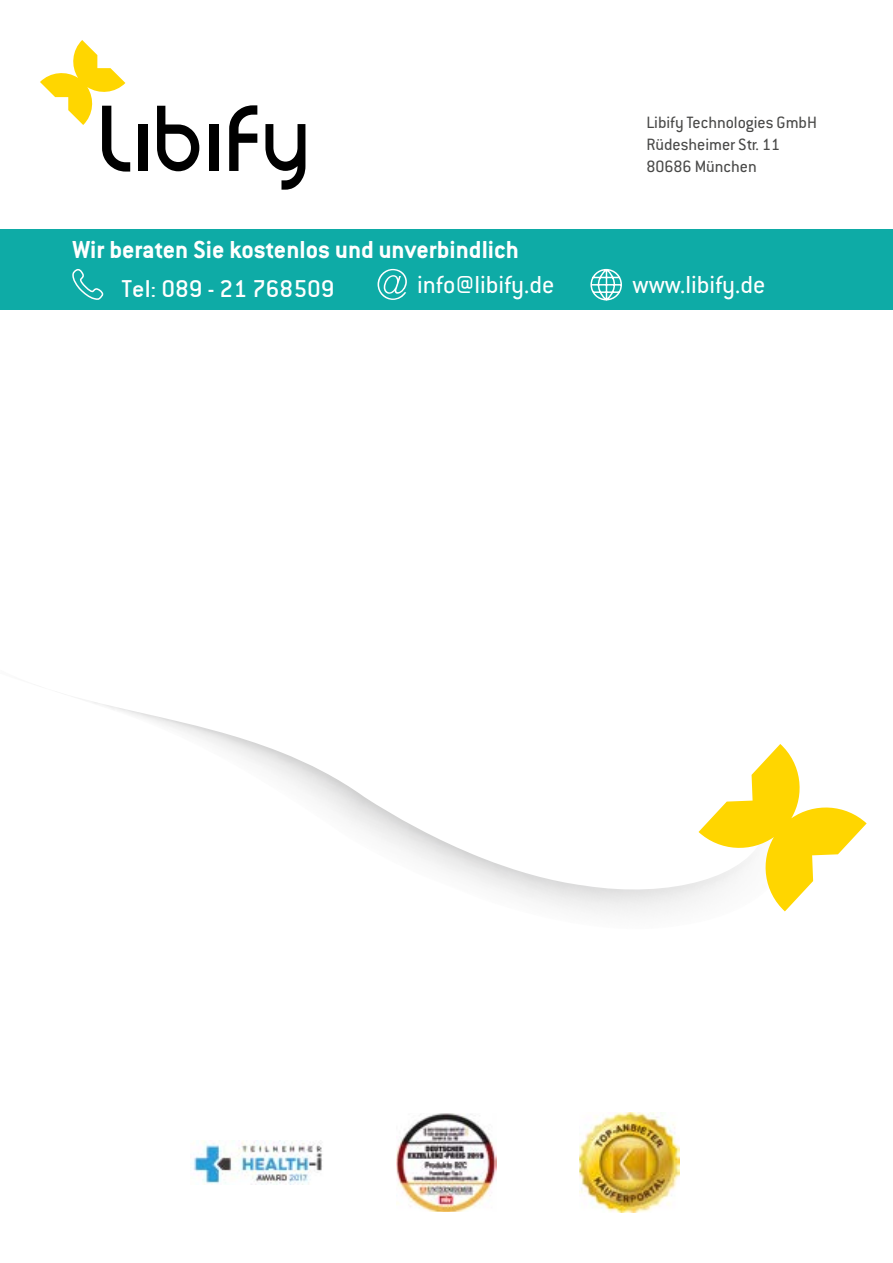
<style>
.page{position:relative;width:893px;height:1263px;background:#fff}
.page>*{position:absolute;margin:0;border:0;box-sizing:border-box;transform-origin:0 0}
.t1{font:27px "Conduit ITC";color:#fff}
.t2{font:700 27px "Conduit ITC";color:#fff}
.t3{font:18px/21.6px "Conduit ITC";color:#494948}
</style>
<div class="page">
<svg style="left:698px;top:744px;width:169px;height:167px"></svg>
<div style="left:0;top:230px;width:893px;height:80px;background:#0eaba6"></div>
<div style="left:138px;top:124px;width:10px;height:47px;background:#000"></div>
<svg style="left:157px;top:106px;width:42px;height:65px"></svg>
<div style="left:209px;top:124px;width:9px;height:47px;background:#000"></div>
<svg style="left:40px;top:40px;width:90px;height:132px"></svg>
<svg style="left:229px;top:105px;width:28px;height:66px"></svg>
<svg style="left:265px;top:124px;width:40px;height:66px"></svg>
<img style="left:193px;top:1140px;width:129px;height:44px">
<img style="left:397px;top:1113px;width:99px;height:99px">
<img style="left:579px;top:1113px;width:100px;height:99px">
<svg style="left:378px;top:269px;width:29px;height:31px"></svg>
<svg style="left:590px;top:268px;width:32px;height:33px"></svg>
<svg style="left:72px;top:269px;width:32px;height:31px"></svg>
<p class="t3" style="left:646px;top:111px;width:172px">Libify Technologies GmbH<br>Rüdesheimer Str. 11<br>80686 München</p>
<h1 class="t2" style="left:73px;top:233px;width:448px">Wir beraten Sie kostenlos und unverbindlich</h1>
<h1 class="t1" style="left:121px;top:273px;width:215px">Tel: 089 - 21 768509</h1>
<h1 class="t1" style="left:417px;top:268px;width:139px">info@libify.de</h1>
<h1 class="t1" style="left:633px;top:268px;width:134px">www.libify.de</h1>
</div>
